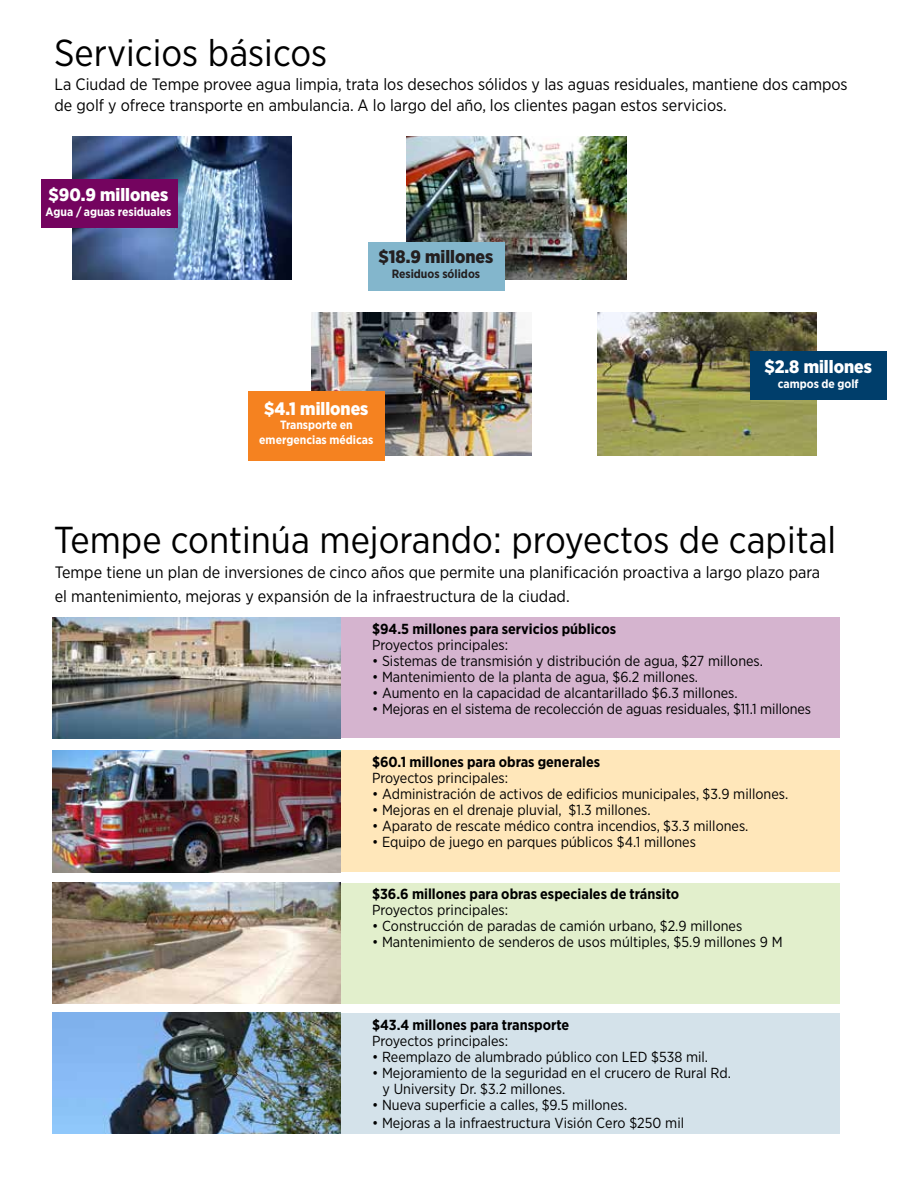
<style>
.page{position:relative;width:918px;height:1188px;background:#fff}
.page>*{position:absolute;margin:0;border:0;box-sizing:border-box;transform-origin:0 0}
.t1{font:37.5px "Gotham Narrow";color:#000}
.t2{font:900 18px "Gotham Narrow";color:#fff}
.t3{font:900 18px "Gotham Narrow";color:#231f20}
.t4{font:16.5px/24px "Gotham Narrow";color:#000}
.t5{font:14.55px/16px "Gotham Narrow";color:#000}
.t6{font:700 14.55px "Gotham Narrow";color:#000}
.t7{font:700 12px/14.4px "Gotham Narrow";color:#fff;text-align:center}
.t8{font:700 12px "Gotham Narrow";color:#231f20}
</style>
<div class="page">
<div style="left:179px;top:617px;width:660px;height:121px;background:#d5b4cf"></div>
<div style="left:179px;top:750px;width:660px;height:122px;background:#ffe7ba"></div>
<div style="left:179px;top:883px;width:660px;height:121px;background:#e2efcc"></div>
<div style="left:179px;top:1013px;width:660px;height:121px;background:#d4e2ea"></div>
<img style="left:53px;top:617px;width:287px;height:122px">
<img style="left:53px;top:751px;width:287px;height:121px">
<img style="left:53px;top:883px;width:287px;height:121px">
<img style="left:53px;top:1013px;width:288px;height:121px">
<img style="left:72px;top:136px;width:220px;height:143px">
<div style="left:41px;top:179px;width:136px;height:49px;background:#74045f"></div>
<img style="left:407px;top:136px;width:219px;height:143px">
<img style="left:312px;top:313px;width:219px;height:143px">
<div style="left:368px;top:242px;width:137px;height:48px;background:#83b6cc"></div>
<img style="left:597px;top:313px;width:220px;height:143px">
<div style="left:751px;top:352px;width:136px;height:48px;background:#003e6b"></div>
<div style="left:249px;top:392px;width:136px;height:69px;background:#f58220"></div>
<h1 class="t1" style="left:54px;top:29px;width:275px">Servicios básicos</h1>
<p class="t4" style="left:54px;top:74px;width:795px;line-height:21px">La Ciudad de Tempe provee agua limpia, trata los desechos sólidos y las aguas residuales, mantiene dos campos de golf y ofrece transporte en ambulancia. A lo largo del año, los clientes pagan estos servicios.</p>
<p class="t2" style="left:49px;top:183px;width:121px">$90.9 millones</p>
<p class="t7" style="left:45px;top:204px;width:128px">Agua / aguas residuales</p>
<p class="t3" style="left:378px;top:245px;width:116px">$18.9 millones</p>
<p class="t8" style="left:392px;top:266px;width:90px">Residuos sólidos</p>
<p class="t2" style="left:264px;top:397px;width:106px">$4.1 millones</p>
<p class="t7" style="left:259px;top:418px;width:116px">Transporte en emergencias médicas</p>
<p class="t2" style="left:764px;top:355px;width:109px">$2.8 millones</p>
<p class="t7" style="left:778px;top:376px;width:82px">campos de golf</p>
<h1 class="t1" style="left:54px;top:517px;width:784px">Tempe continúa mejorando: proyectos de capital</h1>
<p class="t4" style="left:55px;top:560px;width:767px">Tempe tiene un plan de inversiones de cinco años que permite una planificación proactiva a largo plazo para el mantenimiento, mejoras y expansión de la infraestructura de la ciudad.</p>
<p class="t6" style="left:372px;top:619px;width:246px">$94.5 millones para servicios públicos</p>
<p class="t5" style="left:372px;top:636px;width:138px">Proyectos principales:</p>
<p class="t5" style="left:372px;top:653px;width:393px">• Sistemas de transmisión y distribución de agua, $27 millones.</p>
<p class="t5" style="left:372px;top:669px;width:328px">• Mantenimiento de la planta de agua, $6.2 millones.</p>
<p class="t5" style="left:372px;top:685px;width:367px">• Aumento en la capacidad de alcantarillado $6.3 millones.</p>
<p class="t5" style="left:372px;top:701px;width:441px">• Mejoras en el sistema de recolección de aguas residuales, $11.1 millones</p>
<p class="t6" style="left:372px;top:753px;width:230px">$60.1 millones para obras generales</p>
<p class="t5" style="left:372px;top:770px;width:138px">Proyectos principales:</p>
<p class="t5" style="left:372px;top:786px;width:418px">• Administración de activos de edificios municipales, $3.9 millones.</p>
<p class="t5" style="left:372px;top:802px;width:280px">• Mejoras en el drenaje pluvial, $1.3 millones.</p>
<p class="t5" style="left:372px;top:818px;width:378px">• Aparato de rescate médico contra incendios, $3.3 millones.</p>
<p class="t5" style="left:372px;top:834px;width:325px">• Equipo de juego en parques públicos $4.1 millones</p>
<p class="t6" style="left:372px;top:885px;width:309px">$36.6 millones para obras especiales de tránsito</p>
<p class="t5" style="left:372px;top:902px;width:138px">Proyectos principales:</p>
<p class="t5" style="left:372px;top:918px;width:372px">• Construcción de paradas de camión urbano, $2.9 millones</p>
<p class="t5" style="left:372px;top:934px;width:412px">• Mantenimiento de senderos de usos múltiples, $5.9 millones 9 M</p>
<p class="t6" style="left:372px;top:1015px;width:199px">$43.4 millones para transporte</p>
<p class="t5" style="left:372px;top:1032px;width:138px">Proyectos principales:</p>
<p class="t5" style="left:372px;top:1049px;width:338px">• Reemplazo de alumbrado público con LED $538 mil.</p>
<p class="t5" style="left:382px;top:1065px;width:350px;text-indent:-10px">• Mejoramiento de la seguridad en el crucero de Rural Rd. y University Dr. $3.2 millones.</p>
<p class="t5" style="left:372px;top:1097px;width:257px">• Nueva superficie a calles, $9.5 millones.</p>
<p class="t5" style="left:372px;top:1115px;width:314px">• Mejoras a la infraestructura Visión Cero $250 mil</p>
</div>
